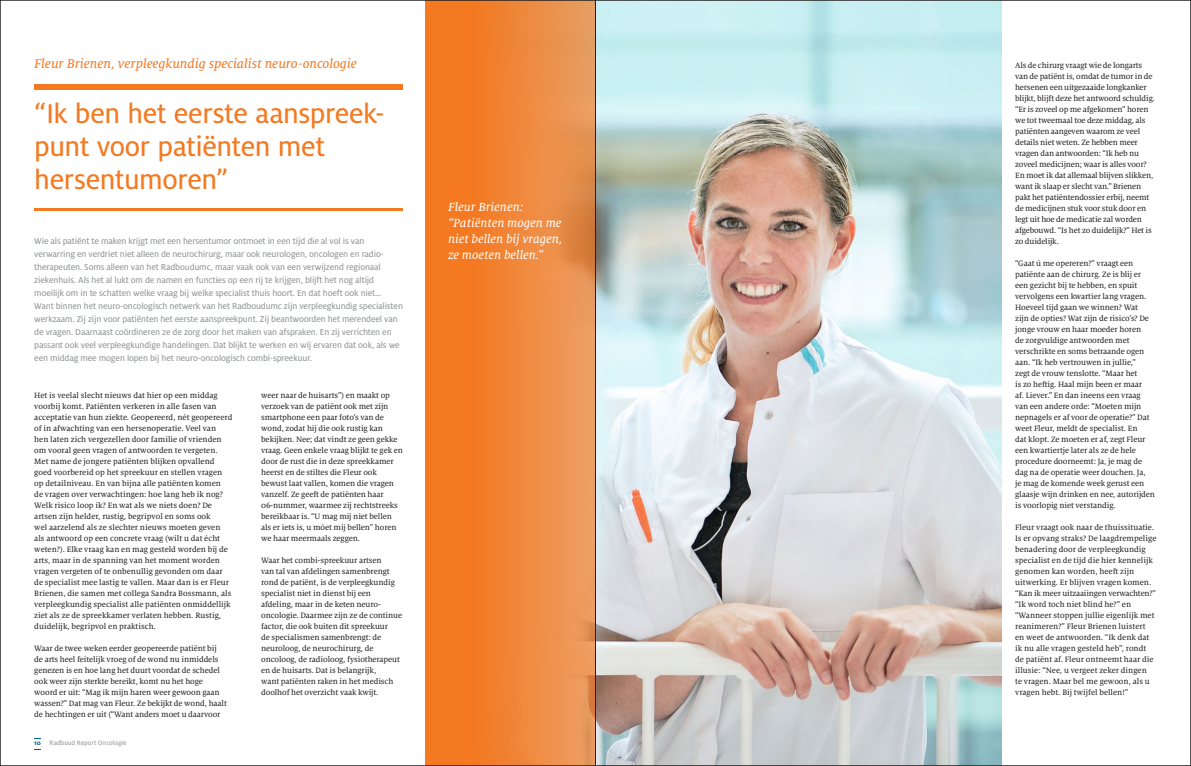
<style>
.page{position:relative;width:1191px;height:766px;background:#fff}
.page>*{position:absolute;margin:0;border:0;box-sizing:border-box;transform-origin:0 0}
.KOP_klein{font:30px/33px "Milo OT Text";letter-spacing:-.015em;color:#f47921}
.Chapeau{font:14px "Milo Serif OT Text Ita";color:#f47921}
.Foto_bijschrift{font:13px/16px "Milo Serif OT Text Ita";color:#fff}
.Bodytekst_intro_klei{font:9.5px/13px "Milo OT Text";letter-spacing:-.015em;color:#939598}
.Bodytekst_zwart{font:8.5px/11px "Milo Serif OT Text";letter-spacing:-.01em;color:#231f20}
.t1{font:7px "Milo OT Text";letter-spacing:.005em;color:#939598}
.s1{font-family:"Milo OT";font-weight:700;color:#005d85}
</style>
<div class="page">
<img style="left:596px;top:2px;width:405px;height:761px">
<div style="left:425px;top:0;width:170px;height:765px;background:linear-gradient(to right,#f77214,#ea995c)"></div>
<div style="left:34px;top:84px;width:369px;height:5px;background:#f47921"></div>
<hr style="left:34px;top:208px;width:369px;height:3px;background:#f47921">
<hr style="left:595px;top:0;width:1px;height:765px;background:#231f20">
<p class="Chapeau" style="left:34px;top:56px;width:324px">Fleur Brienen, verpleegkundig specialist neuro-oncologie</p>
<p class="KOP_klein" style="left:34px;top:97px;width:349px">“Ik ben het eerste aanspreek&shy;punt voor patiënten met hersentumoren”</p>
<p class="Bodytekst_intro_klei" style="left:34px;top:234px;width:370px">Wie als patiënt te maken krijgt met een hersentumor ontmoet in een tijd die al vol is van verwarring en verdriet niet alleen de neurochirurg, maar ook neurologen, oncologen en radio&shy;therapeuten. Soms alleen van het Radboudumc, maar vaak ook van een verwijzend regionaal ziekenhuis. Als het al lukt om de namen en functies op een rij te krijgen, blijft het nog altijd moeilijk om in te schatten welke vraag bij welke specialist thuis hoort. En dat hoeft ook niet… Want binnen het neuro-oncologisch netwerk van het Radboudumc zijn verpleegkundig specialisten werkzaam. Zij zijn voor patiënten het eerste aanspreekpunt. Zij beantwoorden het merendeel van de vragen. Daarnaast coördineren ze de zorg door het maken van afspraken. En zij verrichten en passant ook veel verpleegkundige handelingen. Dat blijkt te werken en wij ervaren dat ook, als we een middag mee mogen lopen bij het neuro-oncologisch combi-spreekuur.</p>
<p class="Bodytekst_zwart" style="left:34px;top:390px;width:200px">Het is veelal slecht nieuws dat hier op een middag voorbij komt. Patiënten verkeren in alle fasen van acceptatie van hun ziekte. Geopereerd, nét geopereerd of in afwachting van een hersenoperatie. Veel van hen laten zich vergezellen door familie of vrienden om vooral geen vragen of antwoorden te vergeten.<br>Met name de jongere patiënten blijken opvallend goed voorbereid op het spreekuur en stellen vragen op detailniveau. En van bijna alle patiënten komen<br>de vragen over verwachtingen: hoe lang heb ik nog?<br>Welk risico loop ik? En wat als we niets doen? De artsen zijn helder, rustig, begripvol en soms ook<br>wel aarzelend als ze slechter nieuws moeten geven als antwoord op een concrete vraag (wilt u dat écht weten?). Elke vraag kan en mag gesteld worden bij de arts, maar in de spanning van het moment worden vragen vergeten of te onbenullig gevonden om daar de specialist mee lastig te vallen. Maar dan is er Fleur Brienen, die samen met collega Sandra Bossmann, als verpleegkundig specialist alle patiënten onmiddellijk ziet als ze de spreekkamer verlaten hebben. Rustig, duidelijk, begripvol en praktisch.</p>
<p class="Bodytekst_zwart" style="left:34px;top:643px;width:194px">Waar de twee weken eerder geopereerde patiënt bij de arts heel feitelijk vroeg of de wond nu inmiddels genezen is en hoe lang het duurt voordat de schedel ook weer zijn sterkte bereikt, komt nu het hoge woord er uit: “Mag ik mijn haren weer gewoon gaan wassen?” Dat mag van Fleur. Ze bekijkt de wond, haalt de hechtingen er uit (“Want anders moet u daarvoor</p>
<p class="Bodytekst_zwart" style="left:261px;top:390px;width:143px">weer naar de huisarts”) en maakt op verzoek van de patiënt ook met zijn smartphone een paar foto’s van de wond, zodat hij die ook rustig kan bekijken. Nee; dat vindt ze geen gekke vraag. Geen enkele vraag blijkt te gek en door de rust die in deze spreekkamer heerst en de stiltes die Fleur ook bewust laat vallen, komen die vragen vanzelf. Ze geeft de patiënten haar 06-nummer, waarmee zij rechtstreeks bereikbaar is. “U mag mij niet bellen als er iets is, u móet mij bellen” horen we haar meermaals zeggen.</p>
<p class="Bodytekst_zwart" style="left:261px;top:555px;width:143px">Waar het combi-spreekuur artsen<br>van tal van afdelingen samenbrengt rond de patiënt, is de verpleegkundig specialist niet in dienst bij een afdeling, maar in de keten neuro&shy;oncologie. Daarmee zijn ze de continue factor, die ook buiten dit spreekuur<br>de specialismen samenbrengt: de neuroloog, de neurochirurg, de oncoloog, de radioloog, fysiotherapeut en de huisarts. Dat is belangrijk,<br>want patiënten raken in het medisch doolhof het overzicht vaak kwijt.</p>
<p class="t1" style="left:34px;top:739px;width:94px"><span class="s1">10</span> Radboud Report Oncologie</p>
<p class="Foto_bijschrift" style="left:448px;top:199px;width:116px">Fleur Brienen: “Patiënten mogen me niet bellen bij vragen, ze moeten bellen.”</p>
<p class="Bodytekst_zwart" style="left:1015px;top:60px;width:141px">Als de chirurg vraagt wie de longarts van de patiënt is, omdat de tumor in de hersenen een uitgezaaide longkanker blijkt, blijft deze het antwoord schuldig. “Er is zoveel op me afgekomen” horen we tot tweemaal toe deze middag, als patiënten aangeven waarom ze veel details niet weten. Ze hebben meer vragen dan antwoorden: “Ik heb nu zoveel medicijnen; waar is alles voor?<br>En moet ik dat allemaal blijven slikken, want ik slaap er slecht van.” Brienen pakt het patiëntendossier erbij, neemt de medicijnen stuk voor stuk door en legt uit hoe de medicatie zal worden afgebouwd. “Is het zo duidelijk?” Het is zo duidelijk.</p>
<p class="Bodytekst_zwart" style="left:1015px;top:258px;width:141px">“Gaat ú me opereren?” vraagt een patiënte aan de chirurg. Ze is blij er een gezicht bij te hebben, en spuit vervolgens een kwartier lang vragen.<br>Hoeveel tijd gaan we winnen? Wat<br>zijn de opties? Wat zijn de risico’s? De jonge vrouw en haar moeder horen<br>de zorgvuldige antwoorden met verschrikte en soms betraande ogen aan. “Ik heb vertrouwen in jullie,”<br>zegt de vrouw tenslotte. “Maar het<br>is zo heftig. Haal mijn been er maar<br>af. Liever.” En dan ineens een vraag van een andere orde: “Moeten mijn nepnagels er af voor de operatie?” Dat weet Fleur, meldt de specialist. En<br>dat klopt. Ze moeten er af, zegt Fleur een kwartiertje later als ze de hele procedure doorneemt: Ja, je mag de dag na de operatie weer douchen. Ja,<br>je mag de komende week gerust een glaasje wijn drinken en nee, autorijden is voorlopig niet verstandig.</p>
<p class="Bodytekst_zwart" style="left:1015px;top:522px;width:143px">Fleur vraagt ook naar de thuissituatie.<br>Is er opvang straks? De laagdrempelige benadering door de verpleegkundig specialist en de tijd die hier kennelijk genomen kan worden, heeft zijn uitwerking. Er blijven vragen komen. “Kan ik meer uitzaaiingen verwachten?” “Ik word toch niet blind he?” en “Wanneer stoppen jullie eigenlijk met reanimeren?” Fleur Brienen luistert en weet de antwoorden. “Ik denk dat ik nu alle vragen gesteld heb”, rondt de patiënt af. Fleur ontneemt haar die illusie: “Nee, u vergeet zeker dingen<br>te vragen. Maar bel me gewoon, als u vragen hebt. Bij twijfel bellen!”</p>
</div>
